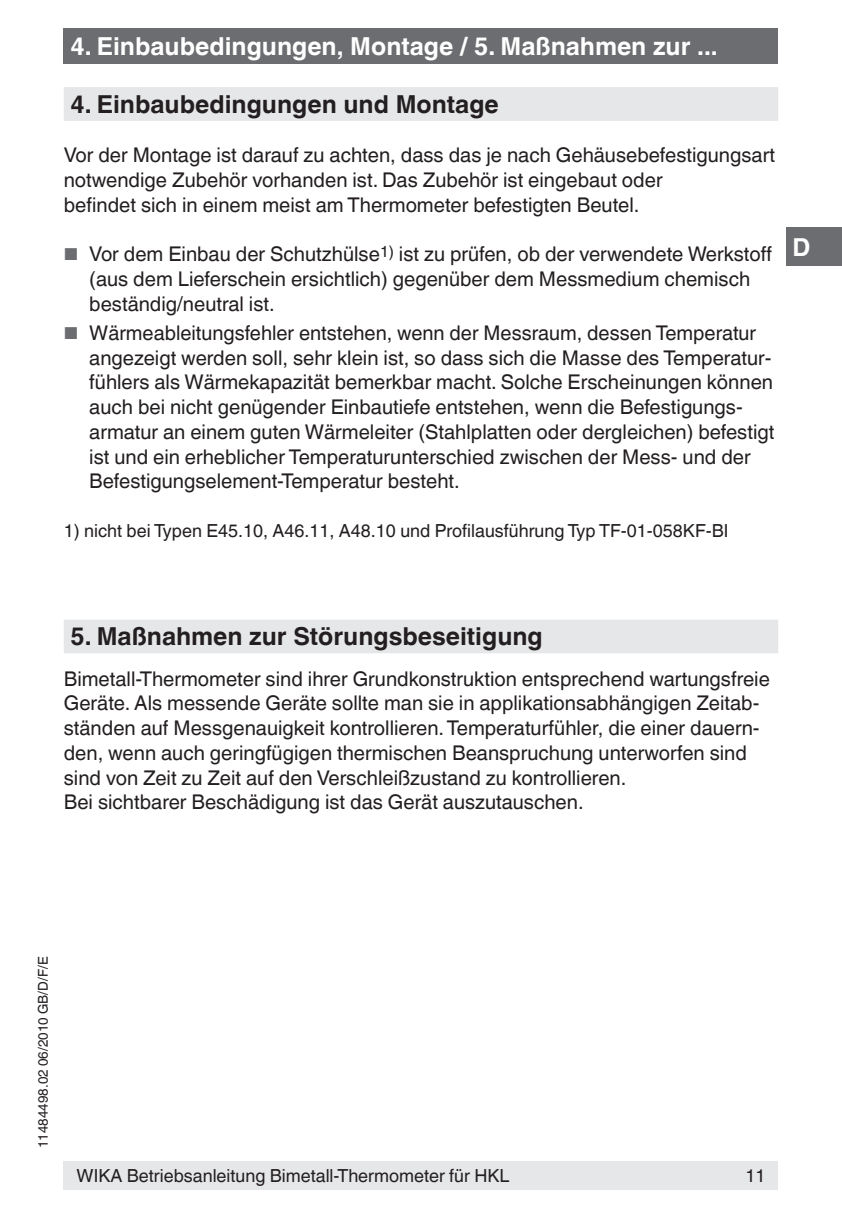
<style>
.page{position:relative;width:842px;height:1212px;background:#fff}
.page>*{position:absolute;margin:0;border:0;box-sizing:border-box;transform-origin:0 0}
.t1{font:700 24.75px "Helvetica World";color:#231f20}
.t2{font:700 24.75px "Helvetica World";color:#fff}
.t3{font:20.25px/24.8px "Helvetica World";color:#231f20}
.t4{font:18px "Helvetica World";color:#231f20}
.t5{font:13.5px "Helvetica World";color:#231f20}
.s1{font-size:17.32px;color:#6c6d70}
</style>
<div class="page">
<div style="left:64px;top:29px;width:714px;height:35px;background:#6c6d70"></div>
<div style="left:786px;top:228px;width:56px;height:38px;background:#6c6d70"></div>
<div style="left:64px;top:1161px;width:714px;height:28px;background:#e6e7e9"></div>
<div style="left:64px;top:87px;width:714px;height:34px;background:#e6e7e9"></div>
<div style="left:64px;top:619px;width:714px;height:34px;background:#e6e7e9"></div>
<p class="t2" style="left:70px;top:32px;width:649px">4. Einbaubedingungen, Montage / 5. Maßnahmen zur ...</p>
<p class="t1" style="left:70px;top:90px;width:430px">4. Einbaubedingungen und Montage</p>
<p class="t3" style="left:64px;top:143px;width:713px">Vor der Montage ist darauf zu achten, dass das je nach Gehäusebefestigungsart notwendige Zubehör vorhanden ist. Das Zubehör ist eingebaut oder<br>befindet sich in einem meist am Thermometer befestigten Beutel.</p>
<p class="t3" style="left:89px;top:242px;width:684px;text-indent:-26px"><span class="s1">■</span> Vor dem Einbau der Schutzhülse<sup>1)</sup> ist zu prüfen, ob der verwendete Werkstoff (aus dem Lieferschein ersichtlich) gegenüber dem Messmedium chemisch beständig/neutral ist.</p>
<p class="t3" style="left:89px;top:320px;width:687px;text-indent:-26px"><span class="s1">■</span> Wärmeableitungsfehler entstehen, wenn der Messraum, dessen Temperatur angezeigt werden soll, sehr klein ist, so dass sich die Masse des Temperatur&shy;fühlers als Wärmekapazität bemerkbar macht. Solche Erscheinungen können auch bei nicht genügender Einbautiefe entstehen, wenn die Befestigungs&shy;armatur an einem guten Wärmeleiter (Stahlplatten oder dergleichen) befestigt ist und ein erheblicher Temperaturunterschied zwischen der Mess- und der Befestigungselement-Temperatur besteht.</p>
<p class="t4" style="left:64px;top:520px;width:666px">1) nicht bei Typen E45.10, A46.11, A48.10 und Profilausführung Typ TF-01-058KF-BI</p>
<p class="t2" style="left:792px;top:233px;width:19px">D</p>
<p class="t1" style="left:70px;top:622px;width:474px">5. Maßnahmen zur Störungsbeseitigung</p>
<p class="t3" style="left:64px;top:666px;width:708px">Bimetall-Thermometer sind ihrer Grundkonstruktion entsprechend wartungsfreie Geräte. Als messende Geräte sollte man sie in applikationsabhängigen Zeitab&shy;ständen auf Messgenauigkeit kontrollieren. Temperaturfühler, die einer dauern&shy;den, wenn auch geringfügigen thermischen Beanspruchung unterworfen sind sind von Zeit zu Zeit auf den Verschleißzustand zu kontrollieren.<br>Bei sichtbarer Beschädigung ist das Gerät auszutauschen.</p>
<p class="t5" style="left:35px;top:1148px;width:193px;rotate:-90deg">11484498.02 06/2010 GB/D/F/E</p>
<p class="t4" style="left:77px;top:1165px;width:435px">WIKA Betriebsanleitung Bimetall-Thermometer für HKL</p>
<p class="t4" style="left:745px;top:1165px;width:22px">11</p>
</div>
